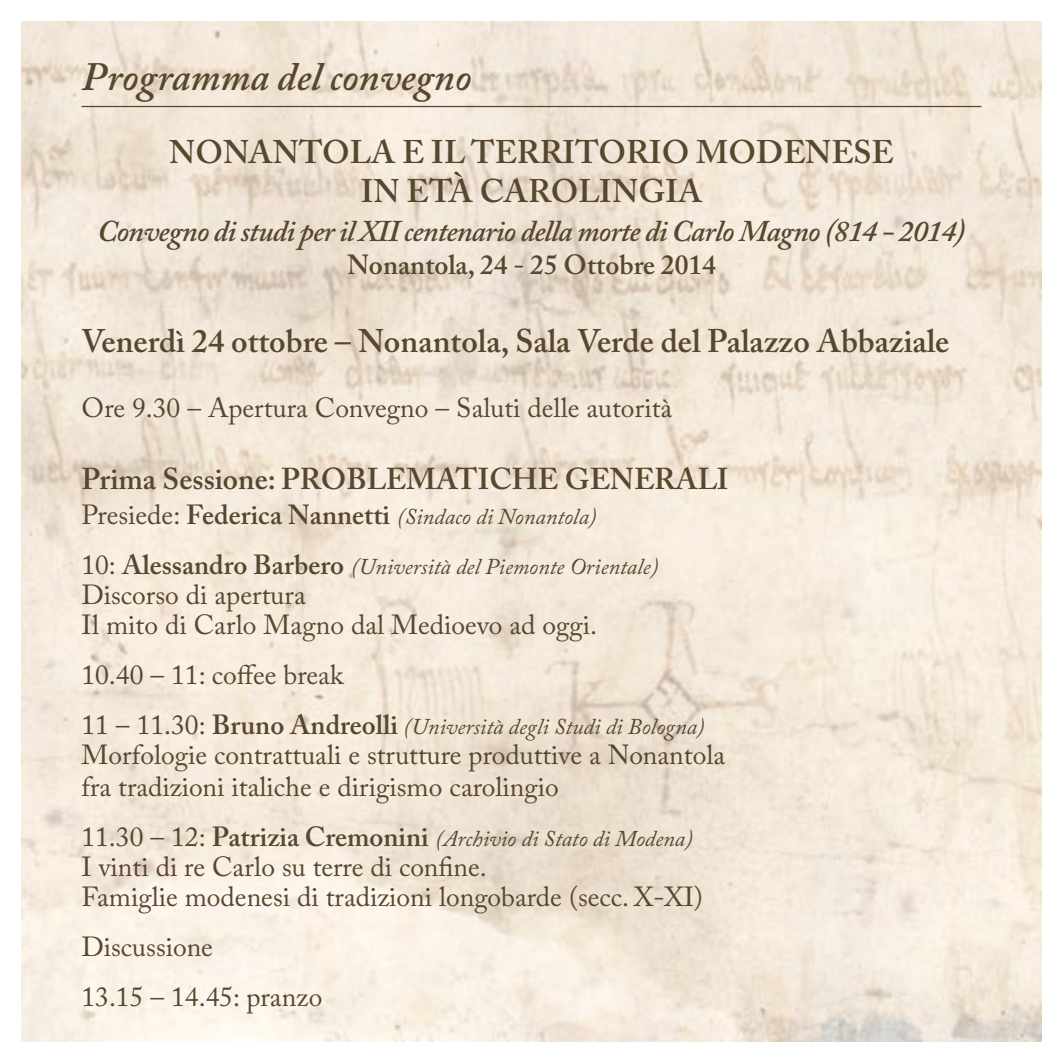
<style>
.page{position:relative;width:1063px;height:1063px;background:#fff}
.page>*{position:absolute;margin:0;border:0;box-sizing:border-box;transform-origin:0 0}
.t1{font:italic 600 40px "Adobe Caslon Pro";color:#57472e}
.t2{font:600 32.5px/39px "Adobe Caslon Pro";color:#57472e;text-align:center}
.t3{font:italic 600 30px "Adobe Caslon Pro";letter-spacing:-.025em;color:#57472e}
.t4{font:600 30px "Adobe Caslon Pro";color:#57472e}
.t5{font:27.5px/30px "Adobe Caslon Pro";color:#57472e}
.t6{font:600 27.5px "Adobe Caslon Pro";color:#57472e}
.t7{font:italic 22.5px "Adobe Caslon Pro";color:#57472e}
.s1{font-style:normal;font-size:27.5px}
.s2{font-weight:600;font-style:normal;font-size:27.5px}
</style>
<div class="page">
<img style="left:21px;top:21px;width:1021px;height:1021px">
<hr style="left:81px;top:106px;width:900px;height:1px;background:#57472e">
<h1 class="t1" style="left:81px;top:53px;width:391px">Programma del convegno</h1>
<p class="t2" style="left:169px;top:132px;width:726px">NONANTOLA E IL TERRITORIO MODENESE<br>IN ETÀ CAROLINGIA</p>
<p class="t3" style="left:98px;top:213px;width:869px">Convegno di studi per il XII centenario della morte di Carlo Magno (814 - 2014)</p>
<p class="t6" style="left:347px;top:248px;width:370px">Nonantola, 24 - 25 Ottobre 2014</p>
<p class="t2" style="left:81px;top:321px;width:869px">Venerdì 24 ottobre – Nonantola, Sala Verde del Palazzo Abbaziale</p>
<p class="t5" style="left:81px;top:392px;width:592px">Ore 9.30 – Apertura Convegno – Saluti delle autorità</p>
<p class="t4" style="left:81px;top:461px;width:649px">Prima Sessione: PROBLEMATICHE GENERALI</p>
<p class="t7" style="left:81px;top:503px;width:517px"><span class="s1">Presiede:</span> <span class="s2">Federica Nannetti</span> (Sindaco di Nonantola)</p>
<p class="t7" style="left:81px;top:553px;width:578px"><span class="s1">10:</span> <span class="s2">Alessandro Barbero</span> (Università del Piemonte Orientale)</p>
<p class="t5" style="left:81px;top:579px;width:517px">Discorso di apertura<br>Il mito di Carlo Magno dal Medioevo ad oggi.</p>
<p class="t5" style="left:81px;top:659px;width:264px">10.40 – 11: coffee break</p>
<p class="t7" style="left:81px;top:713px;width:625px"><span class="s1">11 – 11.30:</span> <span class="s2">Bruno Andreolli</span> (Università degli Studi di Bologna)</p>
<p class="t5" style="left:81px;top:738px;width:645px;line-height:32.5px">Morfologie contrattuali e strutture produttive a Nonantola fra tradizioni italiche e dirigismo carolingio</p>
<p class="t7" style="left:81px;top:825px;width:613px"><span class="s1">11.30 – 12:</span> <span class="s2">Patrizia Cremonini</span> (Archivio di Stato di Modena)</p>
<p class="t5" style="left:82px;top:852px;width:623px">I vinti di re Carlo su terre di confine.<br>Famiglie modenesi di tradizioni longobarde (secc. X-XI)</p>
<p class="t5" style="left:82px;top:922px;width:242px;line-height:50px">Discussione<br>13.15 – 14.45: pranzo</p>
</div>
